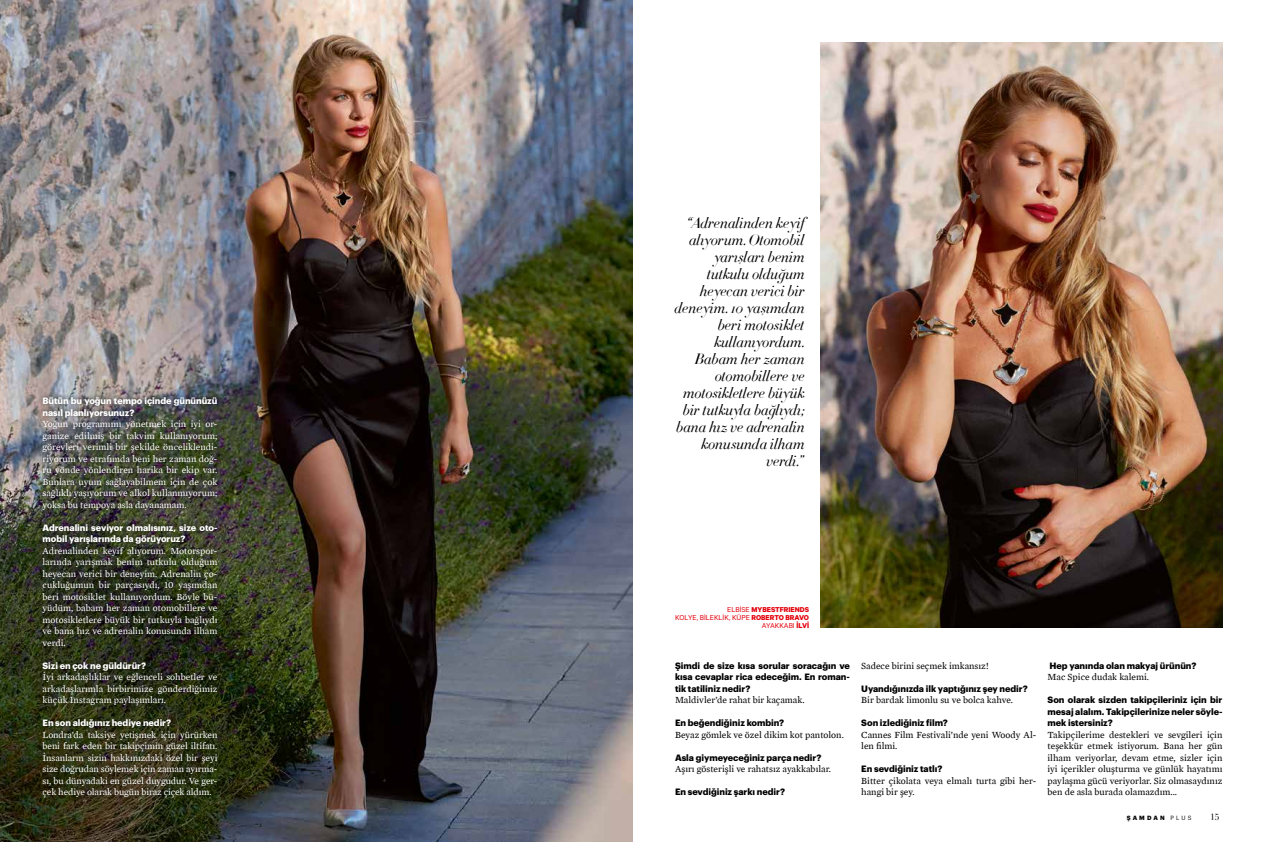
<style>
.page{position:relative;width:1265px;height:842px;background:#fff}
.page>*{position:absolute;margin:0;border:0;box-sizing:border-box;transform-origin:0 0}
.t1{font:15px/17px "Didot Ita Disp Md";letter-spacing:.005em;color:#000;text-align:right}
.t2{font:9.5px/11.5px "Esquire Text";color:#fff;text-align:justify}
.t3{font:9.5px/11.5px "Esquire Text";color:#000}
.t4{font:700 9px/11.5px "Graphik";letter-spacing:-.005em;color:#000;text-align:justify}
.t5{font:700 9px/11.5px "Graphik";letter-spacing:-.005em;color:#fff}
.t6{font:9px "Didot LT Std";color:#000}
.t7{font:8px/8px "Calibre";color:#e3000b;text-align:right}
.t8{font:700 6px "Graphik";letter-spacing:.355em;color:#000}
.s1{font-weight:700}
.s2{font-weight:400}
</style>
<div class="page">
<img style="left:820px;top:43px;width:402px;height:585px">
<img style="left:0;top:0;width:632px;height:842px">
<div style="left:37px;top:391px;width:186px;height:412px;background:#000;opacity:.75"></div>
<p class="t5" style="left:43px;top:394px;width:176px">Bütün bu yoğun tempo içinde gününüzü nasıl planlıyorsunuz?</p>
<p class="t2" style="left:43px;top:418px;width:176px">Yoğun programımı yönetmek için iyi or&shy;ganize edilmiş bir takvim kullanıyorum; görevleri verimli bir şekilde önceliklendi&shy;riyorum ve etrafımda beni her zaman doğ&shy;ru yönde yönlendiren harika bir ekip var.<br>Bunlara uyum sağlayabilmem için de çok sağlıklı yaşıyorum ve alkol kullanmıyorum; yoksa bu tempoya asla dayanamam.</p>
<p class="t5" style="left:43px;top:521px;width:176px">Adrenalini seviyor olmalısınız, size oto&shy;mobil yarışlarında da görüyoruz?</p>
<p class="t2" style="left:43px;top:545px;width:176px">Adrenalinden keyif alıyorum. Motorspor&shy;larında yarışmak benim tutkulu olduğum heyecan verici bir deneyim. Adrenalin ço&shy;cukluğumun bir parçasıydı, 10 yaşımdan beri motosiklet kullanıyordum. Böyle bü&shy;yüdüm, babam her zaman otomobillere ve motosikletlere büyük bir tutkuyla bağlıydı ve bana hız ve adrenalin konusunda ilham verdi.</p>
<p class="t5" style="left:43px;top:659px;width:105px">Sizi en çok ne güldürür?</p>
<p class="t2" style="left:43px;top:671px;width:176px">İyi arkadaşlıklar ve eğlenceli sohbetler ve arkadaşlarımla birbirimize gönderdiğimiz küçük Instagram paylaşımları.</p>
<p class="t5" style="left:43px;top:716px;width:130px">En son aldığınız hediye nedir?</p>
<p class="t2" style="left:43px;top:729px;width:176px">Londra’da taksiye yetişmek için yürürken beni fark eden bir takipçimin güzel iltifatı.<br>İnsanların sizin hakkınızdaki özel bir şeyi size doğrudan söylemek için zaman ayırma&shy;sı, bu dünyadaki en güzel duygudur. Ve ger&shy;çek hediye olarak bugün biraz çiçek aldım.</p>
<p class="t1" style="left:675px;top:215px;width:131px">“Adrenalinden keyif alıyorum. Otomobil yarışları benim tutkulu olduğum heyecan verici bir deneyim. 10 yaşımdan beri motosiklet kullanıyordum.<br>Babam her zaman otomobillere ve motosikletlere büyük bir tutkuyla bağlıydı; bana hız ve adrenalin konusunda ilham verdi.”</p>
<p class="t7" style="left:675px;top:605px;width:135px">ELBİSE <span class="s1">MYBESTFRIENDS<br></span>KOLYE, BİLEKLİK, KÜPE <span class="s1">ROBERTO BRAVO<br></span>AYAKKABI <span class="s1">İLVİ</span></p>
<p class="t4" style="left:675px;top:659px;width:176px">Şimdi de size kısa sorular soracağın ve kısa cevaplar rica edeceğim. En roman&shy;tik tatiliniz nedir?</p>
<p class="t3" style="left:675px;top:694px;width:131px">Maldivler’de rahat bir kaçamak.</p>
<p class="t4" style="left:675px;top:716px;width:111px">En beğendiğiniz kombin?</p>
<p class="t3" style="left:675px;top:729px;width:170px">Beyaz gömlek ve özel dikim kot pantolon.</p>
<p class="t4" style="left:675px;top:751px;width:148px">Asla giymeyeceğiniz parça nedir?</p>
<p class="t3" style="left:675px;top:763px;width:157px">Aşırı gösterişli ve rahatsız ayakkabılar.</p>
<p class="t4" style="left:675px;top:785px;width:112px">En sevdiğiniz şarkı nedir?</p>
<p class="t3" style="left:861px;top:660px;width:129px">Sadece birini seçmek imkansız!</p>
<p class="t4" style="left:861px;top:682px;width:168px">Uyandığınızda ilk yaptığınız şey nedir?</p>
<p class="t3" style="left:861px;top:694px;width:153px">Bir bardak limonlu su ve bolca kahve.</p>
<p class="t4" style="left:861px;top:716px;width:88px">Son izlediğiniz film?</p>
<p class="t3" style="left:861px;top:729px;width:176px">Cannes Film Festivali’nde yeni Woody Al&shy;len filmi.</p>
<p class="t4" style="left:861px;top:762px;width:83px">En sevdiğiniz tatlı?</p>
<p class="t3" style="left:861px;top:775px;width:176px">Bitter çikolata veya elmalı turta gibi her&shy;hangi bir şey.</p>
<p class="t4" style="left:1049px;top:659px;width:148px">Hep yanında olan makyaj ürünün?</p>
<p class="t3" style="left:1047px;top:671px;width:103px">Mac Spice dudak kalemi.</p>
<p class="t4" style="left:1047px;top:693px;width:176px">Son olarak sizden takipçileriniz için bir mesaj alalım. Takipçilerinize neler söyle&shy;mek istersiniz?</p>
<p class="t3" style="left:1047px;top:729px;width:176px;text-align:justify">Takipçilerime destekleri ve sevgileri için teşekkür etmek istiyorum. Bana her gün ilham veriyorlar, devam etme, sizler için iyi içerikler oluşturma ve günlük hayatımı paylaşma gücü veriyorlar. Siz olmasaydınız ben de asla burada olamazdım...</p>
<p class="t8" style="left:1126px;top:813px;width:66px">ŞAMDAN <span class="s2">PLUS</span></p>
<p class="t6" style="left:1210px;top:811px;width:11px">15</p>
</div>
